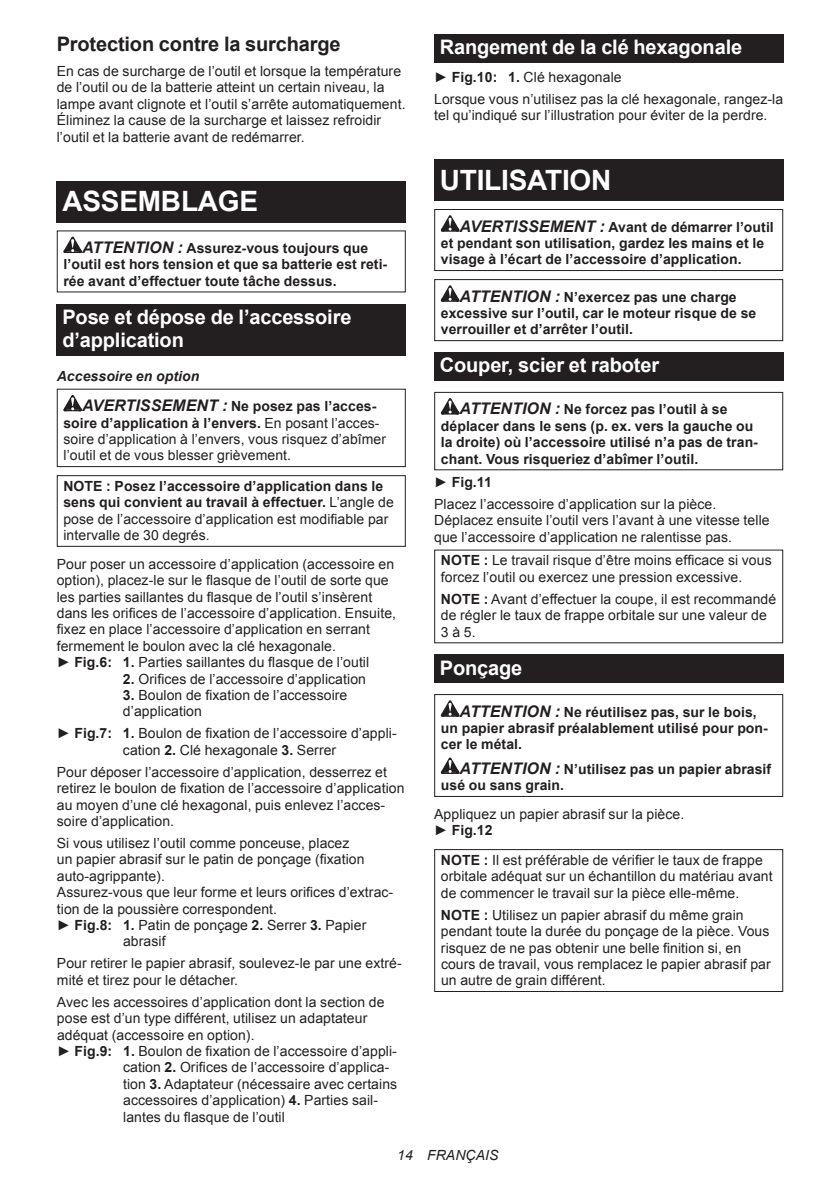
<style>
.page{position:relative;width:840px;height:1191px;background:#fff}
.page>*{position:absolute;margin:0;border:0;box-sizing:border-box;transform-origin:0 0}
.t1{font:700 28px "Arial";letter-spacing:-.01em;color:#fff}
.t2{font:700 20px/23.4px "Arial";letter-spacing:-.01em;color:#fff}
.t3{font:700 20px "Arial";letter-spacing:-.01em;color:#231f20}
.t4{font:14px/16.4px "Arial";letter-spacing:.005em;color:#231f20}
.t5{font:700 14px/16.4px "Arial";letter-spacing:.005em;color:#231f20}
.t6{font:italic 700 14px/30.6px "Arial";letter-spacing:.005em;color:#231f20}
.t7{font:italic 14px "Arial";letter-spacing:.005em;color:#231f20}
.s1{font-style:italic;font-size:16px}
.s2{font-size:16px}
.s3{font-style:normal}
.s4{font-weight:700}
</style>
<div class="page">
<div style="left:57px;top:181px;width:348px;height:41px;background:#231f20"></div>
<svg style="left:63px;top:237px;width:19px;height:16px"></svg>
<div style="left:57px;top:304px;width:348px;height:52px;background:#231f20"></div>
<svg style="left:63px;top:395px;width:19px;height:16px"></svg>
<div style="left:57px;top:389px;width:348px;height:78px;border:1px solid #231f20"></div>
<div style="left:57px;top:475px;width:348px;height:72px;border:1px solid #231f20"></div>
<div style="left:434px;top:34px;width:348px;height:29px;background:#231f20"></div>
<div style="left:434px;top:160px;width:348px;height:41px;background:#231f20"></div>
<svg style="left:440px;top:215px;width:19px;height:17px"></svg>
<div style="left:434px;top:209px;width:348px;height:62px;border:1px solid #231f20"></div>
<svg style="left:440px;top:285px;width:19px;height:17px"></svg>
<div style="left:434px;top:279px;width:348px;height:62px;border:1px solid #231f20"></div>
<div style="left:434px;top:352px;width:348px;height:29px;background:#231f20"></div>
<svg style="left:440px;top:398px;width:19px;height:16px"></svg>
<div style="left:434px;top:392px;width:348px;height:78px;border:1px solid #231f20"></div>
<div style="left:434px;top:654px;width:348px;height:29px;background:#231f20"></div>
<svg style="left:440px;top:700px;width:19px;height:16px"></svg>
<svg style="left:440px;top:757px;width:19px;height:17px"></svg>
<div style="left:434px;top:694px;width:348px;height:103px;border:1px solid #231f20"></div>
<div style="left:434px;top:849px;width:348px;height:143px;border:1px solid #231f20"></div>
<h2 class="t3" style="left:57px;top:37px;width:285px">Protection contre la surcharge</h2>
<p class="t4" style="left:57px;top:63px;width:350px">En cas de surcharge de l’outil et lorsque la température de l’outil ou de la batterie atteint un certain niveau, la lampe avant clignote et l’outil s’arrête automatiquement.<br>Éliminez la cause de la surcharge et laissez refroidir l’outil et la batterie avant de redémarrer.</p>
<h1 class="t1" style="left:62px;top:191px;width:197px">ASSEMBLAGE</h1>
<p class="t5" style="left:63px;top:241px;width:325px;text-indent:19px"><span class="s1">ATTENTION :</span> Assurez-vous toujours que l’outil est hors tension et que sa batterie est reti&shy;rée avant d’effectuer toute tâche dessus.</p>
<h2 class="t2" style="left:62px;top:307px;width:290px">Pose et dépose de l’accessoire d’application</h2>
<p class="t6" style="left:82px;top:362px;width:295px;text-indent:-25px">Accessoire en option<br><span class="s2">AVERTISSEMENT :</span> <span class="s3">Ne posez pas l’acces-</span></p>
<p class="t4" style="left:63px;top:415px;width:324px"><span class="s4">soire d’application à l’envers.</span> En posant l’acces&shy;soire d’application à l’envers, vous risquez d’abîmer l’outil et de vous blesser grièvement.</p>
<p class="t4" style="left:63px;top:478px;width:332px"><span class="s4">NOTE : Posez l’accessoire d’application dans le sens qui convient au travail à effectuer.</span> L’angle de pose de l’accessoire d’application est modifiable par intervalle de 30 degrés.</p>
<p class="t4" style="left:57px;top:556px;width:341px">Pour poser un accessoire d’application (accessoire en option), placez-le sur le flasque de l’outil de sorte que les parties saillantes du flasque de l’outil s’insèrent dans les orifices de l’accessoire d’application. Ensuite, fixez en place l’accessoire d’application en serrant fermement le boulon avec la clé hexagonale.<br>► <span class="s4">Fig.6: 1.</span> Parties saillantes du flasque de l’outil</p>
<p class="t4" style="left:123px;top:670px;width:244px"><span class="s4">2.</span> Orifices de l’accessoire d’application</p>
<p class="t4" style="left:123px;top:687px;width:226px"><span class="s4">3.</span> Boulon de fixation de l’accessoire d’application</p>
<p class="t4" style="left:57px;top:725px;width:341px;text-align:center">► <span class="s4">Fig.7: 1.</span> Boulon de fixation de l’accessoire d’appli&shy;cation <span class="s4">2.</span> Clé hexagonale <span class="s4">3.</span> Serrer</p>
<p class="t4" style="left:57px;top:764px;width:349px">Pour déposer l’accessoire d’application, desserrez et retirez le boulon de fixation de l’accessoire d’application au moyen d’une clé hexagonal, puis enlevez l’acces&shy;soire d’application.</p>
<p class="t4" style="left:57px;top:835px;width:294px">Si vous utilisez l’outil comme ponceuse, placez</p>
<p class="t4" style="left:57px;top:851px;width:309px">un papier abrasif sur le patin de ponçage (fixation</p>
<p class="t4" style="left:57px;top:869px;width:109px">auto-agrippante).</p>
<p class="t4" style="left:57px;top:884px;width:338px">Assurez-vous que leur forme et leurs orifices d’extrac-</p>
<p class="t4" style="left:57px;top:901px;width:221px">tion de la poussière correspondent.</p>
<p class="t4" style="left:57px;top:917px;width:311px">► <span class="s4">Fig.8: 1.</span> Patin de ponçage <span class="s4">2.</span> Serrer <span class="s4">3.</span> Papier</p>
<p class="t4" style="left:123px;top:933px;width:44px">abrasif</p>
<p class="t4" style="left:57px;top:955px;width:346px">Pour retirer le papier abrasif, soulevez-le par une extré&shy;mité et tirez pour le détacher.</p>
<p class="t4" style="left:57px;top:994px;width:329px">Avec les accessoires d’application dont la section de</p>
<p class="t4" style="left:57px;top:1010px;width:312px">pose est d’un type différent, utilisez un adaptateur</p>
<p class="t4" style="left:57px;top:1027px;width:199px">adéquat (accessoire en option).</p>
<p class="t4" style="left:57px;top:1043px;width:341px">► <span class="s4">Fig.9: 1.</span> Boulon de fixation de l’accessoire d’appli-</p>
<p class="t4" style="left:123px;top:1060px;width:267px">cation <span class="s4">2.</span> Orifices de l’accessoire d’applica-</p>
<p class="t4" style="left:123px;top:1077px;width:275px">tion <span class="s4">3.</span> Adaptateur (nécessaire avec certains</p>
<p class="t4" style="left:123px;top:1092px;width:256px">accessoires d’application) <span class="s4">4.</span> Parties sail-</p>
<p class="t4" style="left:123px;top:1108px;width:163px">lantes du flasque de l’outil</p>
<h2 class="t2" style="left:439px;top:37px;width:304px">Rangement de la clé hexagonale</h2>
<p class="t4" style="left:434px;top:66px;width:350px;line-height:22px">► <span class="s4">Fig.10: 1.</span> Clé hexagonale<br>Lorsque vous n’utilisez pas la clé hexagonale, rangez-la</p>
<p class="t4" style="left:434px;top:107px;width:334px">tel qu’indiqué sur l’illustration pour éviter de la perdre.</p>
<h1 class="t1" style="left:439px;top:169px;width:173px">UTILISATION</h1>
<p class="t5" style="left:440px;top:220px;width:334px;text-indent:19px"><span class="s1">AVERTISSEMENT :</span> Avant de démarrer l’outil et pendant son utilisation, gardez les mains et le visage à l’écart de l’accessoire d’application.</p>
<p class="t5" style="left:440px;top:290px;width:317px;text-indent:19px"><span class="s1">ATTENTION :</span> N’exercez pas une charge excessive sur l’outil, car le moteur risque de se verrouiller et d’arrêter l’outil.</p>
<h2 class="t2" style="left:439px;top:355px;width:221px">Couper, scier et raboter</h2>
<p class="t5" style="left:440px;top:403px;width:318px;text-indent:19px"><span class="s1">ATTENTION :</span> Ne forcez pas l’outil à se déplacer dans le sens (p. ex. vers la gauche ou la droite) où l’accessoire utilisé n’a pas de tran&shy;chant. Vous risqueriez d’abîmer l’outil.</p>
<p class="t4" style="left:434px;top:471px;width:283px;line-height:22px">► <span class="s4">Fig.11<br></span>Placez l’accessoire d’application sur la pièce.</p>
<p class="t4" style="left:434px;top:512px;width:337px">Déplacez ensuite l’outil vers l’avant à une vitesse telle que l’accessoire d’application ne ralentisse pas.</p>
<p class="t4" style="left:440px;top:552px;width:332px"><span class="s4">NOTE :</span> Le travail risque d’être moins efficace si vous forcez l’outil ou exercez une pression excessive.</p>
<p class="t4" style="left:440px;top:591px;width:337px"><span class="s4">NOTE :</span> Avant d’effectuer la coupe, il est recommandé de régler le taux de frappe orbitale sur une valeur de<br>3 à 5.</p>
<h2 class="t2" style="left:439px;top:658px;width:84px">Ponçage</h2>
<p class="t5" style="left:440px;top:705px;width:328px;text-indent:19px"><span class="s1">ATTENTION :</span> Ne réutilisez pas, sur le bois, un papier abrasif préalablement utilisé pour pon&shy;cer le métal.</p>
<p class="t5" style="left:440px;top:762px;width:332px;text-indent:19px"><span class="s1">ATTENTION :</span> N’utilisez pas un papier abrasif usé ou sans grain.</p>
<p class="t4" style="left:434px;top:806px;width:251px">Appliquez un papier abrasif sur la pièce. ► <span class="s4">Fig.12</span></p>
<p class="t4" style="left:440px;top:852px;width:333px"><span class="s4">NOTE :</span> Il est préférable de vérifier le taux de frappe orbitale adéquat sur un échantillon du matériau avant de commencer le travail sur la pièce elle-même.</p>
<p class="t4" style="left:440px;top:906px;width:331px"><span class="s4">NOTE :</span> Utilisez un papier abrasif du même grain pendant toute la durée du ponçage de la pièce. Vous risquez de ne pas obtenir une belle finition si, en cours de travail, vous remplacez le papier abrasif par un autre de grain différent.</p>
<p class="t7" style="left:397px;top:1150px;width:103px">14 FRANÇAIS</p>
</div>
